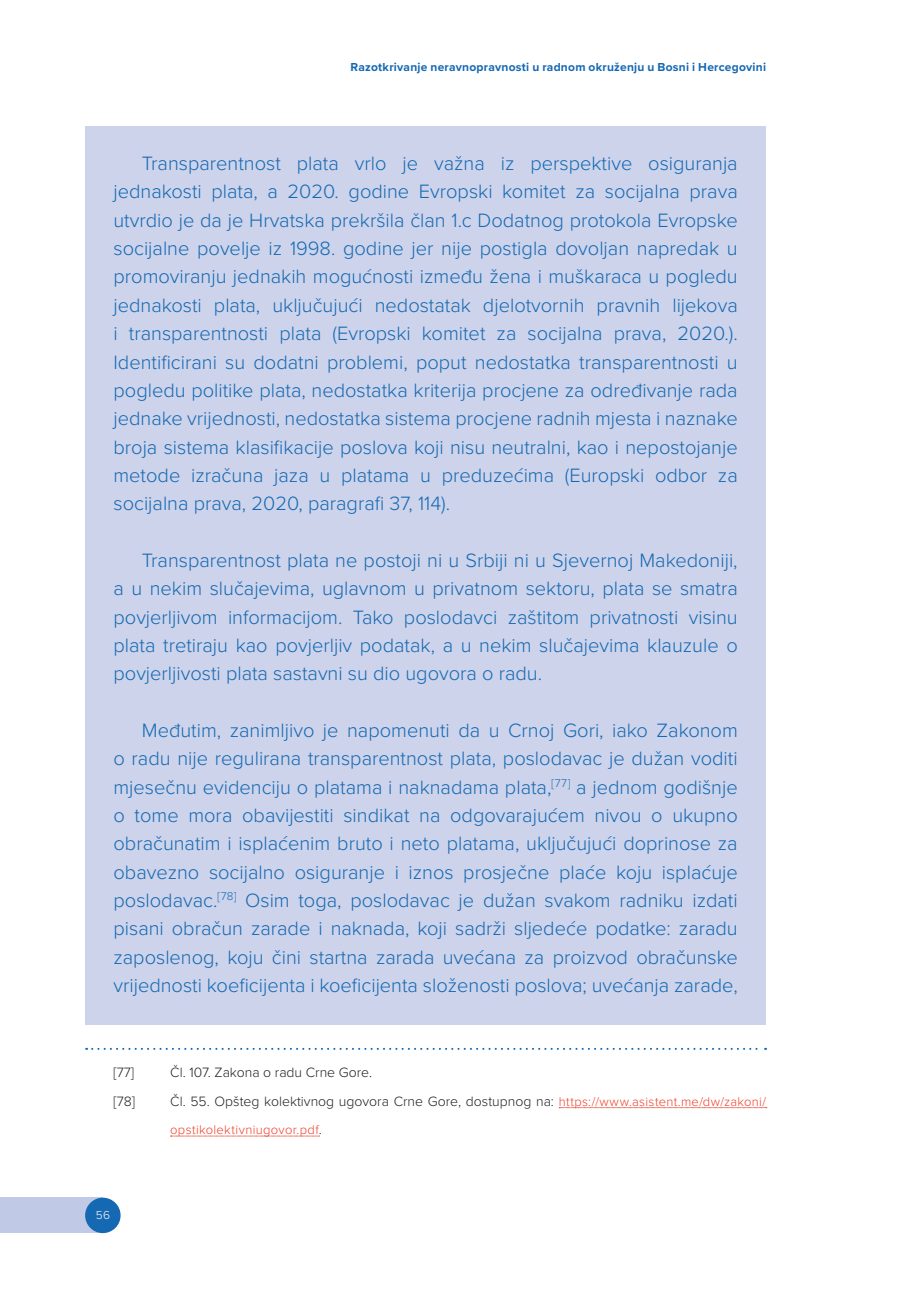
<style>
.page{position:relative;width:908px;height:1304px;background:#fff}
.page>*{position:absolute;margin:0;border:0;box-sizing:border-box;transform-origin:0 0}
.tekst-shade{font:300 20px/28.4px "Proxima Nova";color:#1568b2;text-align:justify}
.fusnota{font:300 14px "Proxima Nova";color:#231f20}
.fusnota-2{font:300 13px "Proxima Nova";letter-spacing:.025em;color:#ef3e2a}
.t1{font:700 12px "Proxima Nova";letter-spacing:.02em;color:#1568b2}
.t2{font:300 12px "Proxima Nova";color:#fff}
.s1{font-size:13px;color:#ef3e2a}
.s2{font-size:14px;color:#231f20}
</style>
<div class="page">
<div style="left:0;top:1198px;width:103px;height:35px;background:#c0cae6"></div>
<div style="left:85px;top:1198px;width:35px;height:35px;background:#1568b2;border-radius:50%"></div>
<div style="left:85px;top:126px;width:680px;height:417px;background:#ccd3ea"></div>
<div style="left:85px;top:523px;width:680px;height:190px;background:#ccd3ea"></div>
<div style="left:85px;top:693px;width:680px;height:332px;background:#ccd3ea"></div>
<svg style="left:86px;top:1048px;width:679px;height:2px"></svg>
<svg style="left:559px;top:1107px;width:207px;height:1px"></svg>
<svg style="left:170px;top:1136px;width:149px;height:1px"></svg>
<p class="t1" style="left:350px;top:58px;width:417px">Razotkrivanje neravnopravnosti u radnom okruženju u Bosni i Hercegovini</p>
<p class="tekst-shade" style="left:113px;top:148px;width:625px;text-indent:28px">Transparentnost plata vrlo je važna iz perspektive osiguranja jednakosti plata, a 2020. godine Evropski komitet za socijalna prava utvrdio je da je Hrvatska prekršila član 1.c Dodatnog protokola Evropske socijalne povelje iz 1998. godine jer nije postigla dovoljan napredak u promoviranju jednakih mogućnosti između žena i muškaraca u pogledu jednakosti plata, uključujući nedostatak djelotvornih pravnih lijekova i transparentnosti plata (Evropski komitet za socijalna prava, 2020.).<br>Identificirani su dodatni problemi, poput nedostatka transparentnosti u pogledu politike plata, nedostatka kriterija procjene za određivanje rada jednake vrijednosti, nedostatka sistema procjene radnih mjesta i naznake broja sistema klasifikacije poslova koji nisu neutralni, kao i nepostojanje metode izračuna jaza u platama u preduzećima (Europski odbor za socijalna prava, 2020, paragrafi 37, 114).</p>
<p class="tekst-shade" style="left:113px;top:545px;width:625px;text-indent:28px">Transparentnost plata ne postoji ni u Srbiji ni u Sjevernoj Makedoniji, a u nekim slučajevima, uglavnom u privatnom sektoru, plata se smatra povjerljivom informacijom. Tako poslodavci zaštitom privatnosti visinu plata tretiraju kao povjerljiv podatak, a u nekim slučajevima klauzule o povjerljivosti plata sastavni su dio ugovora o radu.</p>
<p class="tekst-shade" style="left:113px;top:715px;width:625px;text-indent:28px">Međutim, zanimljivo je napomenuti da u Crnoj Gori, iako Zakonom o radu nije regulirana transparentnost plata, poslodavac je dužan voditi mjesečnu evidenciju o platama i naknadama plata,<sup>[77]</sup> a jednom godišnje o tome mora obavijestiti sindikat na odgovarajućem nivou o ukupno obračunatim i isplaćenim bruto i neto platama, uključujući doprinose za obavezno socijalno osiguranje i iznos prosječne plaće koju isplaćuje poslodavac.<sup>[78]</sup> Osim toga, poslodavac je dužan svakom radniku izdati pisani obračun zarade i naknada, koji sadrži sljedeće podatke: zaradu zaposlenog, koju čini startna zarada uvećana za proizvod obračunske vrijednosti koeficijenta i koeficijenta složenosti poslova; uvećanja zarade,</p>
<p class="fusnota" style="left:113px;top:1062px;width:22px">[77]</p>
<p class="fusnota" style="left:170px;top:1062px;width:203px">Čl. 107. Zakona o radu Crne Gore.</p>
<p class="fusnota" style="left:113px;top:1090px;width:23px">[78]</p>
<p class="fusnota" style="left:170px;top:1090px;width:597px">Čl. 55. Opšteg kolektivnog ugovora Crne Gore, dostupnog na: <span class="s1">https://www.asistent.me/dw/zakoni/</span></p>
<p class="fusnota-2" style="left:170px;top:1120px;width:153px">opstikolektivniugovor.pdf<span class="s2">.</span></p>
<p class="t2" style="left:96px;top:1206px;width:16px">56</p>
</div>
